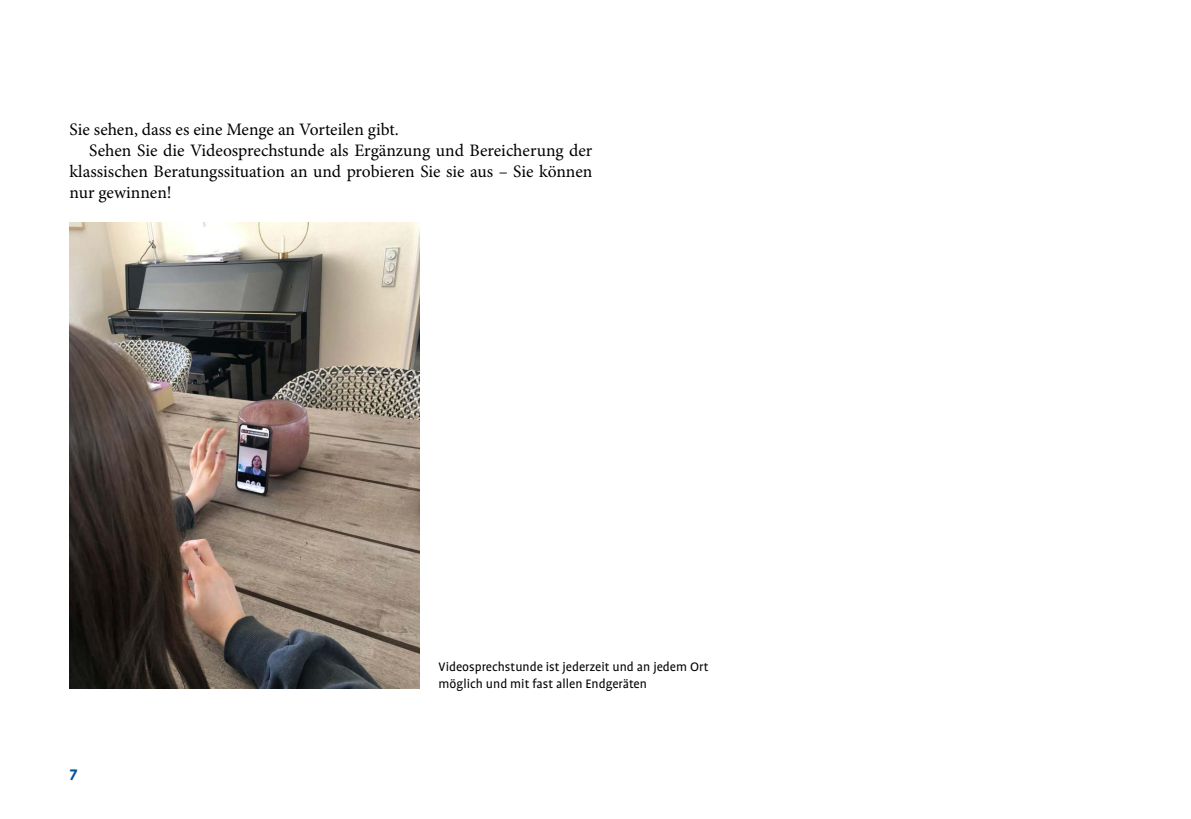
<style>
.page{position:relative;width:1191px;height:819px;background:#fff}
.page>*{position:absolute;margin:0;border:0;box-sizing:border-box;transform-origin:0 0}
.t1{font:17.5px "Minion Pro";color:#000}
.t2{font:17.5px "Profile OT Bold Q angepasst";color:#00529c}
.t3{font:14px/17.5px "Profile OT Q angepasst";color:#000}
</style>
<div class="page">
<img style="left:70px;top:222px;width:350px;height:466px">
<p class="t1" style="left:69px;top:118px;width:331px">Sie sehen, dass es eine Menge an Vorteilen gibt.</p>
<p class="t1" style="left:89px;top:139px;width:504px">Sehen Sie die Videosprechstunde als Ergänzung und Bereicherung der</p>
<p class="t1" style="left:69px;top:160px;width:524px">klassischen Beratungssituation an und probieren Sie sie aus – Sie können</p>
<p class="t1" style="left:69px;top:181px;width:104px">nur gewinnen!</p>
<p class="t2" style="left:69px;top:765px;width:9px">7</p>
<p class="t3" style="left:438px;top:658px;width:271px">Videosprechstunde ist jederzeit und an jedem Ort möglich und mit fast allen Endgeräten</p>
</div>
